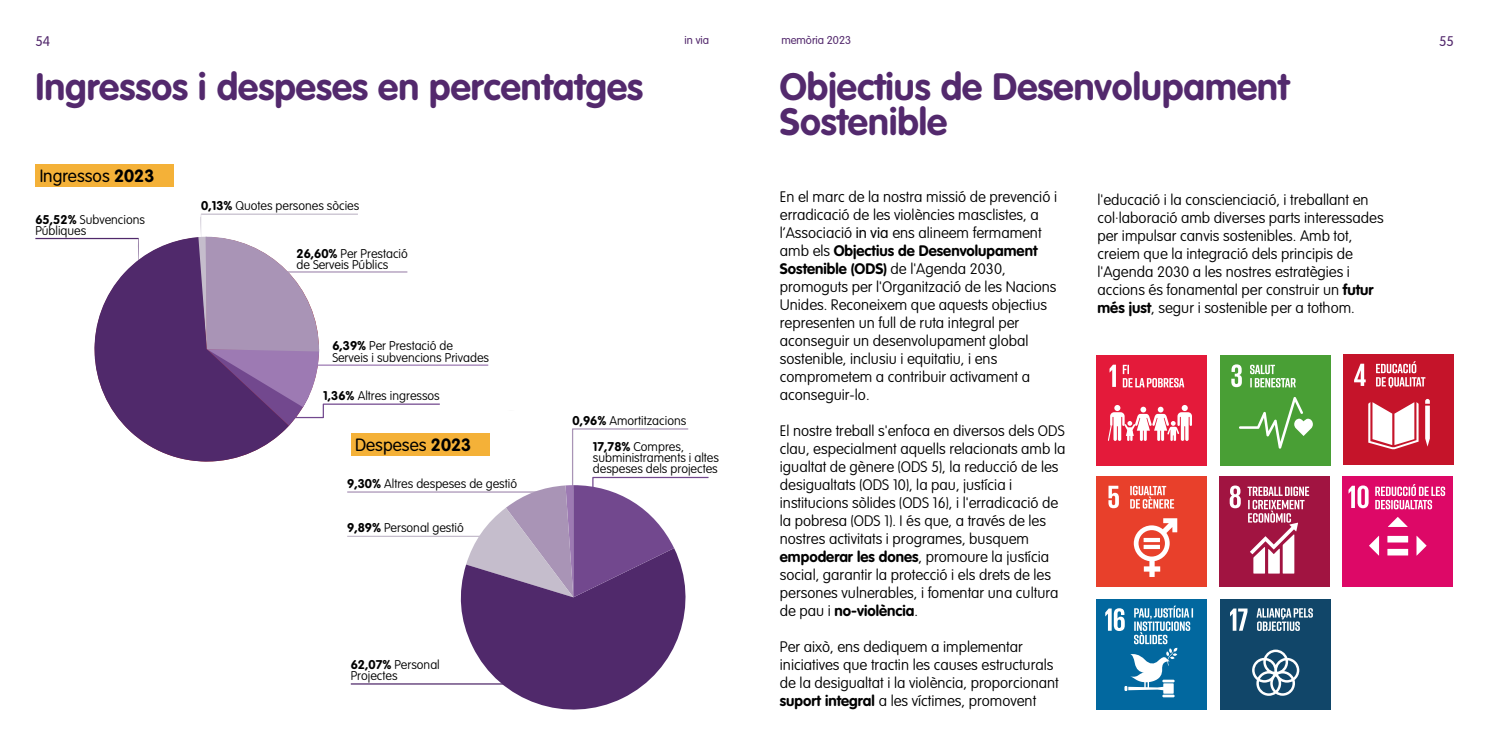
<style>
.page{position:relative;width:1489px;height:745px;background:#fff}
.page>*{position:absolute;margin:0;border:0;box-sizing:border-box;transform-origin:0 0}
.t1{font:700 37.5px/35.2px "VAG Rounded Std";color:#53296d}
.t2{font:300 17.5px "VAG Rounded Std";color:#000}
.t3{font:100 15px/18px "VAG Rounded Std";color:#000}
.t4{font:300 13.75px "VAG Rounded Std";color:#53296d}
.t5{font:100 12.5px/11.2px "VAG Rounded Std";color:#000}
.t6{font:300 11.25px "VAG Rounded Std";color:#53296d}
.s1{font-weight:700}
.s2{font-weight:300}
</style>
<div class="page">
<div style="left:35px;top:164px;width:139px;height:23px;background:#f4b138"></div>
<div style="left:351px;top:433px;width:138px;height:23px;background:#f4b138"></div>
<hr style="left:35px;top:238px;width:103px;height:1px;background:#50296b">
<hr style="left:351px;top:683px;width:156px;height:1px;background:#50296b">
<hr style="left:303px;top:364px;width:185px;height:1px;background:#9d7ab3">
<hr style="left:347px;top:535px;width:147px;height:1px;background:#c5bdcc">
<hr style="left:347px;top:491px;width:192px;height:1px;background:#a994b6">
<div style="left:1096px;top:355px;width:110px;height:110px;background:#e41a3a"></div>
<svg style="left:1108px;top:406px;width:83px;height:35px"></svg>
<svg style="left:1109px;top:364px;width:6px;height:22px"></svg>
<svg style="left:1122px;top:364px;width:62px;height:23px"></svg>
<div style="left:1219px;top:355px;width:110px;height:110px;background:#499f35"></div>
<svg style="left:1239px;top:397px;width:73px;height:51px"></svg>
<svg style="left:1231px;top:364px;width:10px;height:23px"></svg>
<svg style="left:1250px;top:364px;width:45px;height:23px"></svg>
<div style="left:1343px;top:354px;width:110px;height:110px;background:#c5142a"></div>
<svg style="left:1368px;top:402px;width:50px;height:47px"></svg>
<svg style="left:1425px;top:398px;width:4px;height:48px"></svg>
<svg style="left:1354px;top:363px;width:11px;height:22px"></svg>
<svg style="left:1376px;top:361px;width:49px;height:26px"></svg>
<div style="left:1096px;top:476px;width:110px;height:110px;background:#e8402b"></div>
<svg style="left:1133px;top:518px;width:44px;height:58px"></svg>
<svg style="left:1143px;top:537px;width:16px;height:4px"></svg>
<svg style="left:1143px;top:544px;width:16px;height:4px"></svg>
<svg style="left:1108px;top:485px;width:10px;height:23px"></svg>
<svg style="left:1130px;top:485px;width:44px;height:23px"></svg>
<div style="left:1219px;top:476px;width:110px;height:110px;background:#a11441"></div>
<svg style="left:1229px;top:485px;width:11px;height:23px"></svg>
<svg style="left:1247px;top:486px;width:61px;height:87px"></svg>
<div style="left:1342px;top:476px;width:110px;height:110px;background:#dd0867"></div>
<svg style="left:1348px;top:485px;width:20px;height:23px"></svg>
<div style="left:1387px;top:548px;width:20px;height:7px;background:#fff"></div>
<div style="left:1387px;top:535px;width:20px;height:7px;background:#fff"></div>
<svg style="left:1388px;top:517px;width:19px;height:9px"></svg>
<svg style="left:1416px;top:535px;width:10px;height:20px"></svg>
<svg style="left:1369px;top:536px;width:9px;height:19px"></svg>
<svg style="left:1375px;top:484px;width:69px;height:25px"></svg>
<div style="left:1096px;top:599px;width:110px;height:110px;background:#02689f"></div>
<svg style="left:1105px;top:605px;width:87px;height:92px"></svg>
<div style="left:1219px;top:599px;width:110px;height:110px;background:#114669"></div>
<svg style="left:1252px;top:649px;width:47px;height:46px"></svg>
<svg style="left:1256px;top:608px;width:56px;height:22px"></svg>
<svg style="left:1230px;top:608px;width:17px;height:22px"></svg>
<svg style="left:82px;top:237px;width:207px;height:225px;fill:#50296b"></svg>
<svg style="left:197px;top:213px;width:244px;height:212px"></svg>
<svg style="left:457px;top:428px;width:252px;height:282px"></svg>
<p class="t4" style="left:35px;top:35px;width:16px">54</p>
<p class="t6" style="left:684px;top:35px;width:26px">in via</p>
<p class="t6" style="left:781px;top:35px;width:71px">memòria 2023</p>
<p class="t4" style="left:1438px;top:35px;width:16px">55</p>
<h1 class="t1" style="left:35px;top:72px;width:609px">Ingressos i despeses en percentatges</h1>
<h1 class="t1" style="left:779px;top:72px;width:510px">Objectius de Desenvolupament<br>Sostenible</h1>
<p class="t2" style="left:40px;top:168px;width:116px">Ingressos <span class="s1">2023</span></p>
<p class="t5" style="left:35px;top:215px;width:111px"><span class="s1">65,52%</span> Subvencions<br>Públiques</p>
<p class="t5" style="left:201px;top:201px;width:160px"><span class="s1">0,13%</span> Quotes persones sòcies</p>
<p class="t5" style="left:296px;top:249px;width:113px"><span class="s1">26,60%</span> Per Prestació de Serveis Públics</p>
<p class="t5" style="left:332px;top:341px;width:158px"><span class="s1">6,39%</span> Per Prestació de<br>Serveis i subvencions Privades</p>
<p class="t5" style="left:323px;top:390px;width:118px"><span class="s1">1,36%</span> Altres ingressos</p>
<p class="t2" style="left:355px;top:437px;width:117px">Despeses <span class="s1">2023</span></p>
<p class="t5" style="left:347px;top:478px;width:171px"><span class="s1">9,30%</span> Altres despeses de gestió</p>
<p class="t5" style="left:347px;top:523px;width:118px"><span class="s1">9,89%</span> Personal gestió</p>
<p class="t5" style="left:351px;top:659px;width:90px"><span class="s1">62,07%</span> Personal<br>Projectes</p>
<p class="t5" style="left:572px;top:416px;width:115px"><span class="s1">0,96%</span> Amortitzacions</p>
<p class="t5" style="left:593px;top:441px;width:128px"><span class="s1">17,78%</span> Compres, subministraments i altes despeses dels projectes</p>
<p class="t3" style="left:779px;top:189px;width:279px">En el marc de la nostra missió de prevenció i erradicació de les violències masclistes, a l’Associació <span class="s2">in via</span> ens alineem fermament amb els <span class="s1">Objectius de Desenvolupament Sostenible (ODS)</span> de l'Agenda 2030, promoguts per l'Organització de les Nacions Unides. Reconeixem que aquests objectius representen un full de ruta integral per aconseguir un desenvolupament global sostenible, inclusiu i equitatiu, i ens comprometem a contribuir activament a aconseguir-lo.</p>
<p class="t3" style="left:779px;top:423px;width:287px">El nostre treball s'enfoca en diversos dels ODS clau, especialment aquells relacionats amb la igualtat de gènere (ODS 5), la reducció de les desigualtats (ODS 10), la pau, justícia i institucions sòlides (ODS 16), i l'erradicació de la pobresa (ODS 1). I és que, a través de les nostres activitats i programes, busquem <span class="s1">empoderar les dones</span>, promoure la justícia social, garantir la protecció i els drets de les persones vulnerables, i fomentar una cultura de pau i <span class="s1">no-violència</span>.</p>
<p class="t3" style="left:779px;top:639px;width:280px">Per això, ens dediquem a implementar iniciatives que tractin les causes estructurals de la desigualtat i la violència, proporcionant <span class="s1">suport integral</span> a les víctimes, promovent</p>
<p class="t3" style="left:1097px;top:192px;width:288px">l'educació i la conscienciació, i treballant en col·laboració amb diverses parts interessades per impulsar canvis sostenibles. Amb tot, creiem que la integració dels principis de l'Agenda 2030 a les nostres estratègies i accions és fonamental per construir un <span class="s1">futur més just</span>, segur i sostenible per a tothom.</p>
</div>
